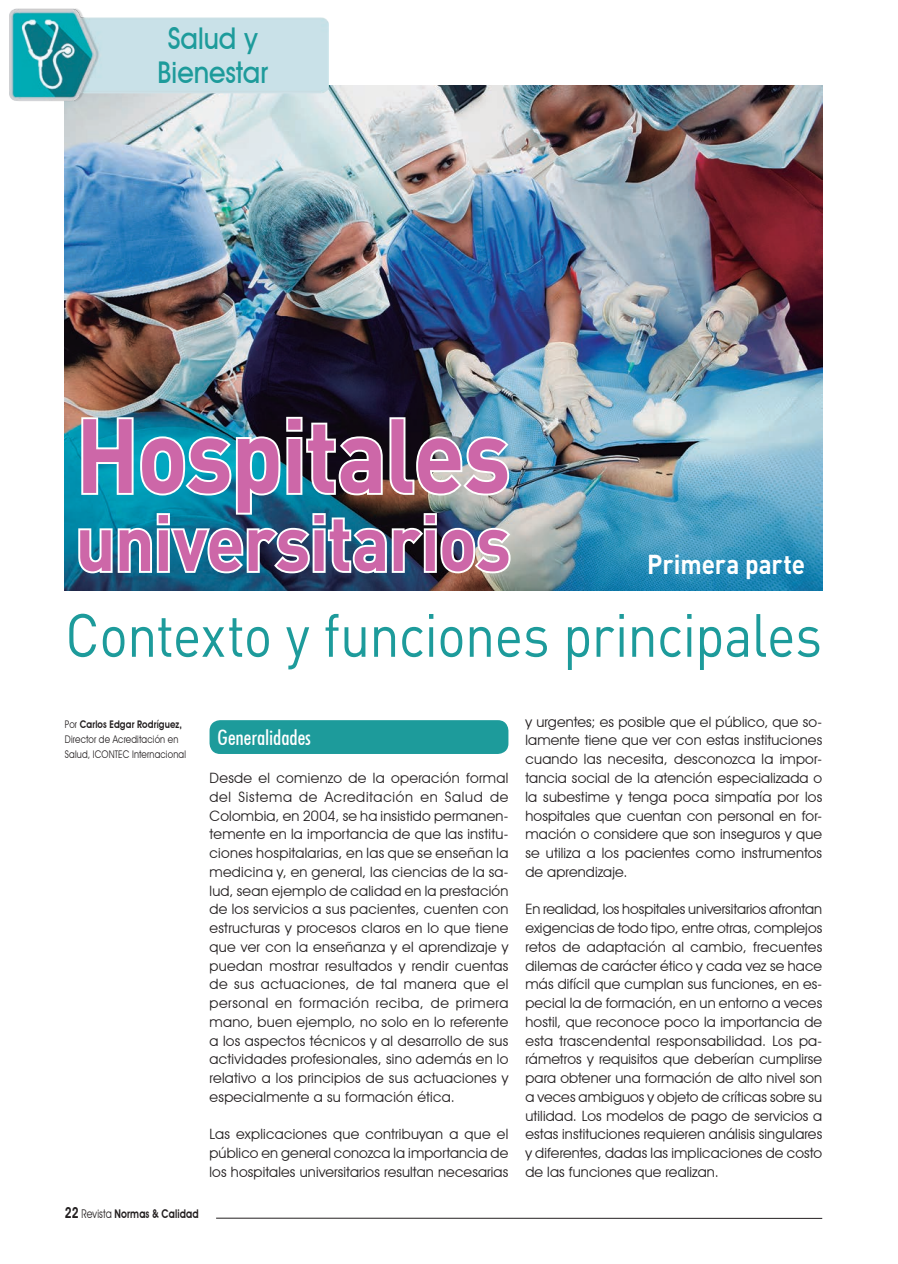
<style>
.page{position:relative;width:898px;height:1264px;background:#fff}
.page>*{position:absolute;margin:0;border:0;box-sizing:border-box;transform-origin:0 0}
.Titulo_2{font:700 103.5px "DIN";letter-spacing:-.02em;color:#cd67a8;scale:.9 1}
.Titulo_2-2{font:700 78px "DIN";letter-spacing:-.015em;color:#cd67a8;scale:.9 1}
.Título_1{font:60px "DIN";letter-spacing:-.015em;color:#1d9b9b;scale:.9 1}
.Antetítulos{font:500 30px "Avant Garde IT Cby BT";color:#1d9b9b;scale:.9 1}
.Título_1-2{font:700 27px "DIN";color:#fff;scale:.9 1}
.Subtítulos{font:500 condensed 21px "Futura BT";letter-spacing:-.005em;color:#fff}
.Body_Text{font:14.25px/18.8px "Avant Garde IT Cby BT";letter-spacing:.01em;color:#231f20;text-align:justify}
.t1{font:600 12px "Avant Garde IT Cby BT";letter-spacing:.015em;color:#231f20;scale:.8 1}
.Créditos{font:10.5px/15px "Avant Garde IT Cby BT";letter-spacing:.02em;color:#231f20;scale:.85 1}
.Créditos-2{font:600 10.5px "Avant Garde IT Cby BT";letter-spacing:.015em;color:#231f20;scale:.85 1}
.s1{font-weight:400}
.s2{font-size:15px}
</style>
<div class="page">
<hr style="left:216px;top:1217px;width:606px;height:1px;background:#231f20">
<img style="left:65px;top:85px;width:757px;height:505px">
<div style="left:209px;top:720px;width:299px;height:34px;background:#1d9b9b;border-radius:11px"></div>
<img style="left:10px;top:9px;width:319px;height:92px">
<img style="left:76px;top:415px;width:436px;height:160px">
<p class="Antetítulos" style="left:168px;top:20px;width:101px">Salud y</p>
<p class="Antetítulos" style="left:158px;top:54px;width:124px">Bienestar</p>
<p class="Titulo_2" style="left:75px;top:388px;width:485px">Hospitales</p>
<p class="Titulo_2-2" style="left:75px;top:492px;width:485px">universitarios</p>
<p class="Título_1-2" style="left:647px;top:547px;width:177px">Primera parte</p>
<p class="Título_1" style="left:65px;top:597px;width:842px">Contexto y funciones principales</p>
<p class="Créditos-2" style="left:65px;top:718px;width:139px"><span class="s1">Por</span> Carlos Edgar Rodríguez,</p>
<p class="Créditos" style="left:65px;top:732px;width:144px">Director de Acreditación en<br>Salud, ICONTEC Internacional</p>
<p class="t1" style="left:65px;top:1207px;width:169px"><span class="s2">22</span> <span class="s1">Revista</span> Normas &amp; Calidad</p>
<p class="Subtítulos" style="left:218px;top:725px;width:95px">Generalidades</p>
<p class="Body_Text" style="left:209px;top:768px;width:300px">Desde el comienzo de la operación formal del Sistema de Acreditación en Salud de Colombia, en 2004, se ha insistido permanen&shy;temente en la importancia de que las institu&shy;ciones hospitalarias, en las que se enseñan la medicina y, en general, las ciencias de la sa&shy;lud, sean ejemplo de calidad en la prestación de los servicios a sus pacientes, cuenten con estructuras y procesos claros en lo que tiene que ver con la enseñanza y el aprendizaje y puedan mostrar resultados y rendir cuentas de sus actuaciones, de tal manera que el personal en formación reciba, de primera mano, buen ejemplo, no solo en lo referente a los aspectos técnicos y al desarrollo de sus actividades profesionales, sino además en lo relativo a los principios de sus actuaciones y especialmente a su formación ética.</p>
<p class="Body_Text" style="left:209px;top:1125px;width:300px">Las explicaciones que contribuyan a que el público en general conozca la importancia de los hospitales universitarios resultan necesarias</p>
<p class="Body_Text" style="left:525px;top:712px;width:298px">y urgentes; es posible que el público, que so&shy;lamente tiene que ver con estas instituciones cuando las necesita, desconozca la impor&shy;tancia social de la atención especializada o la subestime y tenga poca simpatía por los hospitales que cuentan con personal en for&shy;mación o considere que son inseguros y que se utiliza a los pacientes como instrumentos de aprendizaje.</p>
<p class="Body_Text" style="left:525px;top:899px;width:298px">En realidad, los hospitales universitarios afrontan exigencias de todo tipo, entre otras, complejos retos de adaptación al cambio, frecuentes dilemas de carácter ético y cada vez se hace más difícil que cumplan sus funciones, en es&shy;pecial la de formación, en un entorno a veces hostil, que reconoce poco la importancia de esta trascendental responsabilidad. Los pa&shy;rámetros y requisitos que deberían cumplirse para obtener una formación de alto nivel son a veces ambiguos y objeto de críticas sobre su utilidad. Los modelos de pago de servicios a estas instituciones requieren análisis singulares y diferentes, dadas las implicaciones de costo de las funciones que realizan.</p>
</div>
